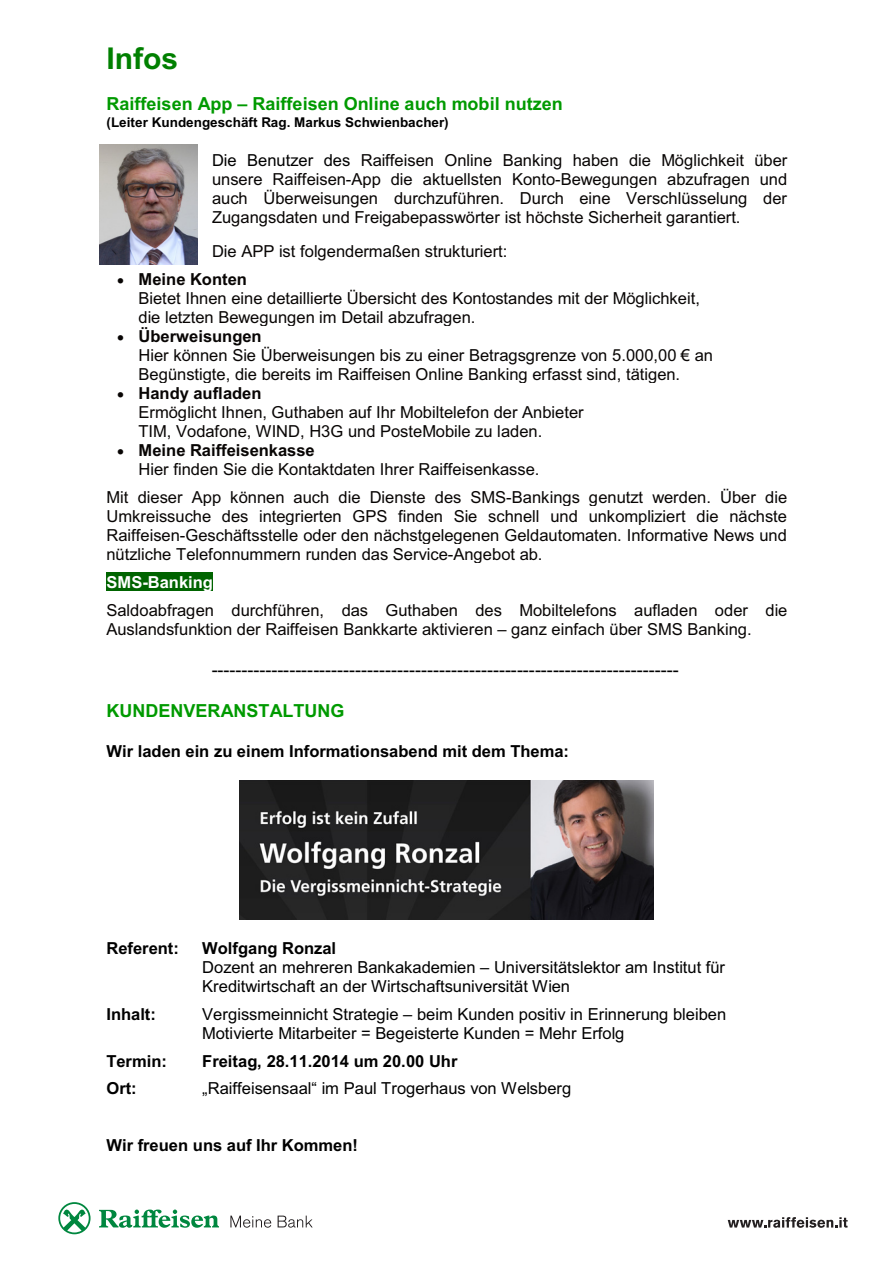
<style>
.page{position:relative;width:893px;height:1262px;background:#fff}
.page>*{position:absolute;margin:0;border:0;box-sizing:border-box;transform-origin:0 0}
.t1{font:700 30px "Arial";color:#008000}
.t2{font:18px "Arial";color:#000}
.t3{font:700 18px "Arial";color:#009a00}
.t4{font:16.5px/18.9px "Arial";color:#080504}
.t5{font:16.5px/18.9px "Arial";letter-spacing:-.005em;color:#000}
.t6{font:700 16.5px "Arial";color:#000}
.t7{font:700 16.5px "Arial";color:#080504}
.t8{font:700 16.5px "Arial";letter-spacing:-.005em;color:#fff}
.t9{font:700 13.5px "Arial";letter-spacing:.005em;color:#000}
.s1{color:#000}
</style>
<div class="page">
<div style="left:106px;top:572px;width:107px;height:19px;background:#006400"></div>
<img style="left:240px;top:780px;width:413px;height:139px">
<img style="left:99px;top:145px;width:98px;height:120px">
<svg style="left:727px;top:1217px;width:120px;height:10px"></svg>
<svg style="left:230px;top:1215px;width:41px;height:12px"></svg>
<svg style="left:277px;top:1215px;width:36px;height:12px"></svg>
<svg style="left:99px;top:1209px;width:120px;height:18px"></svg>
<svg style="left:58px;top:1202px;width:32px;height:32px"></svg>
<h1 class="t1" style="left:106px;top:47px;width:73px">Infos</h1>
<p class="t3" style="left:106px;top:97px;width:458px">Raiffeisen App – Raiffeisen Online auch mobil nutzen</p>
<p class="t9" style="left:106px;top:117px;width:344px">(Leiter Kundengeschäft Rag. Markus Schwienbacher)</p>
<p class="t4" style="left:212px;top:152px;width:577px;text-align:justify"><span class="s1">Die Benutzer des</span> Raiffeisen Online Banking haben die Möglichkeit über unsere Raiffeisen-App die aktuellsten Konto-Bewegungen abzufragen und auch Überweisungen durchzuführen. Durch eine Verschlüsselung der Zugangsdaten und Freigabepasswörter ist höchste Sicherheit garantiert.</p>
<p class="t4" style="left:212px;top:243px;width:297px">Die APP ist folgendermaßen strukturiert:</p>
<p class="t7" style="left:138px;top:273px;width:110px">Meine Konten</p>
<p class="t4" style="left:138px;top:290px;width:563px">Bietet Ihnen eine detaillierte Übersicht des Kontostandes mit der Möglichkeit, die letzten Bewegungen im Detail abzufragen.</p>
<p class="t7" style="left:138px;top:330px;width:125px">Überweisungen</p>
<p class="t4" style="left:138px;top:347px;width:576px">Hier können Sie Überweisungen bis zu einer Betragsgrenze von 5.000,00 € an<br>Begünstigte, die bereits im Raiffeisen Online Banking erfasst sind, tätigen.</p>
<p class="t7" style="left:138px;top:387px;width:124px">Handy aufladen</p>
<p class="t4" style="left:138px;top:404px;width:446px">Ermöglicht Ihnen, Guthaben auf Ihr Mobiltelefon der Anbieter<br>TIM, Vodafone, WIND, H3G und PosteMobile zu laden.</p>
<p class="t7" style="left:138px;top:444px;width:178px">Meine Raiffeisenkasse</p>
<p class="t4" style="left:106px;top:456px;width:682px;line-height:27.9px;text-indent:32px">Hier finden Sie die Kontaktdaten Ihrer Raiffeisenkasse.<br>Mit dieser App können auch die Dienste des SMS-Bankings genutzt werden. Über die</p>
<p class="t4" style="left:106px;top:508px;width:682px;text-align:justify">Umkreissuche des integrierten GPS finden Sie schnell und unkompliziert die nächste Raiffeisen-Geschäftsstelle oder den nächstgelegenen Geldautomaten. Informative News und nützliche Telefonnummern runden das Service-Angebot ab.</p>
<p class="t8" style="left:106px;top:575px;width:108px">SMS-Banking</p>
<p class="t4" style="left:106px;top:602px;width:682px">Saldoabfragen durchführen, das Guthaben des Mobiltelefons aufladen oder die<br>Auslandsfunktion der Raiffeisen Bankkarte aktivieren – ganz einfach über SMS Banking.</p>
<p class="t2" style="left:212px;top:662px;width:468px">------------------------------------------------------------------------------</p>
<p class="t3" style="left:106px;top:704px;width:239px">KUNDENVERANSTALTUNG</p>
<p class="t6" style="left:106px;top:745px;width:464px">Wir laden ein zu einem Informationsabend mit dem Thema:</p>
<p class="t6" style="left:106px;top:941px;width:74px">Referent:</p>
<p class="t6" style="left:202px;top:941px;width:135px">Wolfgang Ronzal</p>
<p class="t5" style="left:202px;top:959px;width:524px">Dozent an mehreren Bankakademien – Universitätslektor am Institut für<br>Kreditwirtschaft an der Wirtschaftsuniversität Wien</p>
<p class="t6" style="left:106px;top:1007px;width:51px">Inhalt:</p>
<p class="t5" style="left:202px;top:1005px;width:525px">Vergissmeinnicht Strategie – beim Kunden positiv in Erinnerung bleiben<br>Motivierte Mitarbeiter = Begeisterte Kunden = Mehr Erfolg</p>
<p class="t6" style="left:106px;top:1054px;width:62px">Termin:</p>
<p class="t6" style="left:202px;top:1054px;width:257px">Freitag, 28.11.2014 um 20.00 Uhr</p>
<p class="t6" style="left:106px;top:1082px;width:32px">Ort:</p>
<p class="t5" style="left:202px;top:1080px;width:370px">„Raiffeisensaal“ im Paul Trogerhaus von Welsberg</p>
<p class="t6" style="left:106px;top:1139px;width:253px">Wir freuen uns auf Ihr Kommen!</p>
</div>
